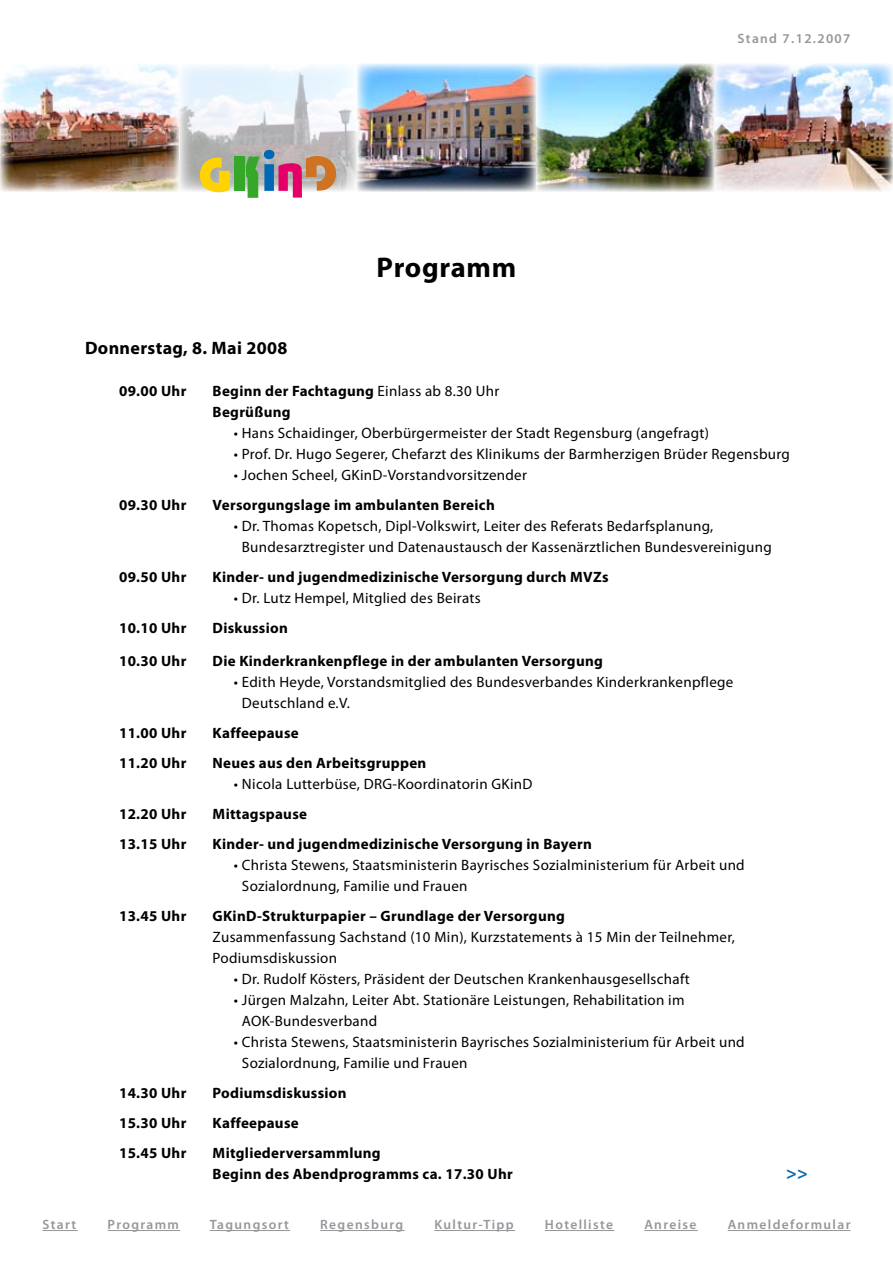
<style>
.page{position:relative;width:893px;height:1263px;background:#fff}
.page>*{position:absolute;margin:0;border:0;box-sizing:border-box;transform-origin:0 0}
.t1{font:700 28.5px "Myriad Pro";letter-spacing:.02em;color:#000}
.t2{font:700 18px "Myriad Pro";letter-spacing:.02em;color:#000}
.t3{font:700 18px "Myriad Pro";color:#0068b4}
.t4{font:15px/21px "Myriad Pro";letter-spacing:.02em;color:#000}
.t5{font:700 15px/21px "Myriad Pro";letter-spacing:.02em;color:#000}
.t6{font:600 13.5px "Myriad Pro";letter-spacing:.1em;color:#97979b}
.s1{font-weight:400}
</style>
<div class="page">
<img style="left:0;top:64px;width:893px;height:127px">
<div style="left:234px;top:157px;width:10px;height:34px;background:#36a829"></div>
<svg style="left:198px;top:155px;width:32px;height:38px"></svg>
<svg style="left:246px;top:150px;width:93px;height:48px;background:#bb9a90"></svg>
<div style="left:264px;top:164px;width:10px;height:27px;background:#0068b4"></div>
<hr style="left:43px;top:1230px;width:35px;height:1px;background:#97979b">
<hr style="left:108px;top:1230px;width:72px;height:1px;background:#97979b">
<hr style="left:210px;top:1230px;width:80px;height:1px;background:#97979b">
<hr style="left:320px;top:1230px;width:84px;height:1px;background:#97979b">
<hr style="left:434px;top:1230px;width:81px;height:1px;background:#97979b">
<hr style="left:545px;top:1230px;width:69px;height:1px;background:#97979b">
<hr style="left:644px;top:1230px;width:54px;height:1px;background:#97979b">
<hr style="left:728px;top:1230px;width:122px;height:1px;background:#97979b">
<h1 class="t1" style="left:377px;top:248px;width:141px">Programm</h1>
<p class="t6" style="left:738px;top:30px;width:114px">Stand 7.12.2007</p>
<p class="t2" style="left:85px;top:336px;width:204px">Donnerstag, 8. Mai 2008</p>
<p class="t5" style="left:119px;top:380px;width:69px">09.00 Uhr</p>
<p class="t5" style="left:213px;top:380px;width:288px">Beginn der Fachtagung <span class="s1">Einlass ab 8.30 Uhr<br></span>Begrüßung</p>
<p class="t4" style="left:234px;top:422px;width:477px">• Hans Schaidinger, Oberbürgermeister der Stadt Regensburg (angefragt)</p>
<p class="t4" style="left:234px;top:443px;width:557px">• Prof. Dr. Hugo Segerer, Chefarzt des Klinikums der Barmherzigen Brüder Regensburg</p>
<p class="t4" style="left:234px;top:464px;width:295px">• Jochen Scheel, GKinD-Vorstandvorsitzender</p>
<p class="t5" style="left:119px;top:494px;width:69px">09.30 Uhr</p>
<p class="t5" style="left:213px;top:494px;width:284px">Versorgungslage im ambulanten Bereich</p>
<p class="t4" style="left:242px;top:515px;width:531px;text-indent:-8px">• Dr. Thomas Kopetsch, Dipl-Volkswirt, Leiter des Referats Bedarfsplanung,<br>Bundesarztregister und Datenaustausch der Kassenärztlichen Bundesvereinigung</p>
<p class="t5" style="left:119px;top:566px;width:69px">09.50 Uhr</p>
<p class="t5" style="left:213px;top:566px;width:397px">Kinder- und jugendmedizinische Versorgung durch MVZs</p>
<p class="t4" style="left:234px;top:587px;width:248px">• Dr. Lutz Hempel, Mitglied des Beirats</p>
<p class="t5" style="left:119px;top:617px;width:69px">10.10 Uhr</p>
<p class="t5" style="left:213px;top:617px;width:77px">Diskussion</p>
<p class="t5" style="left:119px;top:650px;width:69px">10.30 Uhr</p>
<p class="t5" style="left:213px;top:650px;width:392px">Die Kinderkrankenpflege in der ambulanten Versorgung</p>
<p class="t4" style="left:242px;top:671px;width:493px;text-indent:-8px">• Edith Heyde, Vorstandsmitglied des Bundesverbandes Kinderkrankenpflege<br>Deutschland e.V.</p>
<p class="t5" style="left:119px;top:722px;width:69px">11.00 Uhr</p>
<p class="t5" style="left:213px;top:722px;width:88px">Kaffeepause</p>
<p class="t5" style="left:119px;top:752px;width:69px">11.20 Uhr</p>
<p class="t5" style="left:213px;top:752px;width:215px">Neues aus den Arbeitsgruppen</p>
<p class="t4" style="left:234px;top:773px;width:300px">• Nicola Lutterbüse, DRG-Koordinatorin GKinD</p>
<p class="t5" style="left:119px;top:803px;width:69px">12.20 Uhr</p>
<p class="t5" style="left:213px;top:803px;width:96px">Mittagspause</p>
<p class="t5" style="left:119px;top:833px;width:69px">13.15 Uhr</p>
<p class="t5" style="left:213px;top:833px;width:381px">Kinder- und jugendmedizinische Versorgung in Bayern</p>
<p class="t4" style="left:242px;top:854px;width:504px;text-indent:-8px">• Christa Stewens, Staatsministerin Bayrisches Sozialministerium für Arbeit und<br>Sozialordnung, Familie und Frauen</p>
<p class="t5" style="left:119px;top:905px;width:69px">13.45 Uhr</p>
<p class="t5" style="left:213px;top:905px;width:354px">GKinD-Strukturpapier – Grundlage der Versorgung</p>
<p class="t4" style="left:213px;top:926px;width:524px">Zusammenfassung Sachstand (10 Min), Kurzstatements à 15 Min der Teilnehmer,<br>Podiumsdiskussion</p>
<p class="t4" style="left:234px;top:968px;width:457px">• Dr. Rudolf Kösters, Präsident der Deutschen Krankenhausgesellschaft</p>
<p class="t4" style="left:242px;top:989px;width:444px;text-indent:-8px">• Jürgen Malzahn, Leiter Abt. Stationäre Leistungen, Rehabilitation im<br>AOK-Bundesverband</p>
<p class="t4" style="left:242px;top:1031px;width:504px;text-indent:-8px">• Christa Stewens, Staatsministerin Bayrisches Sozialministerium für Arbeit und<br>S-ozialordnung, Familie und Frauen</p>
<p class="t5" style="left:119px;top:1082px;width:69px">14.30 Uhr</p>
<p class="t5" style="left:213px;top:1082px;width:136px">Podiumsdiskussion</p>
<p class="t5" style="left:119px;top:1112px;width:69px">15.30 Uhr</p>
<p class="t5" style="left:213px;top:1112px;width:88px">Kaffeepause</p>
<p class="t5" style="left:119px;top:1142px;width:69px">15.45 Uhr</p>
<p class="t5" style="left:213px;top:1142px;width:302px">Mitgliederversammlung<br>Beginn des Abendprogramms ca. 17.30 Uhr</p>
<p class="t3" style="left:786px;top:1161px;width:23px">&gt;&gt;</p>
<p class="t6" style="left:43px;top:1216px;width:35px">Start</p>
<p class="t6" style="left:108px;top:1216px;width:73px">Programm</p>
<p class="t6" style="left:210px;top:1216px;width:81px">Tagungsort</p>
<p class="t6" style="left:320px;top:1216px;width:84px">Regensburg</p>
<p class="t6" style="left:434px;top:1216px;width:81px">Kultur-Tipp</p>
<p class="t6" style="left:545px;top:1216px;width:70px">Hotelliste</p>
<p class="t6" style="left:644px;top:1216px;width:54px">Anreise</p>
<p class="t6" style="left:728px;top:1216px;width:124px">Anmeldeformular</p>
</div>
